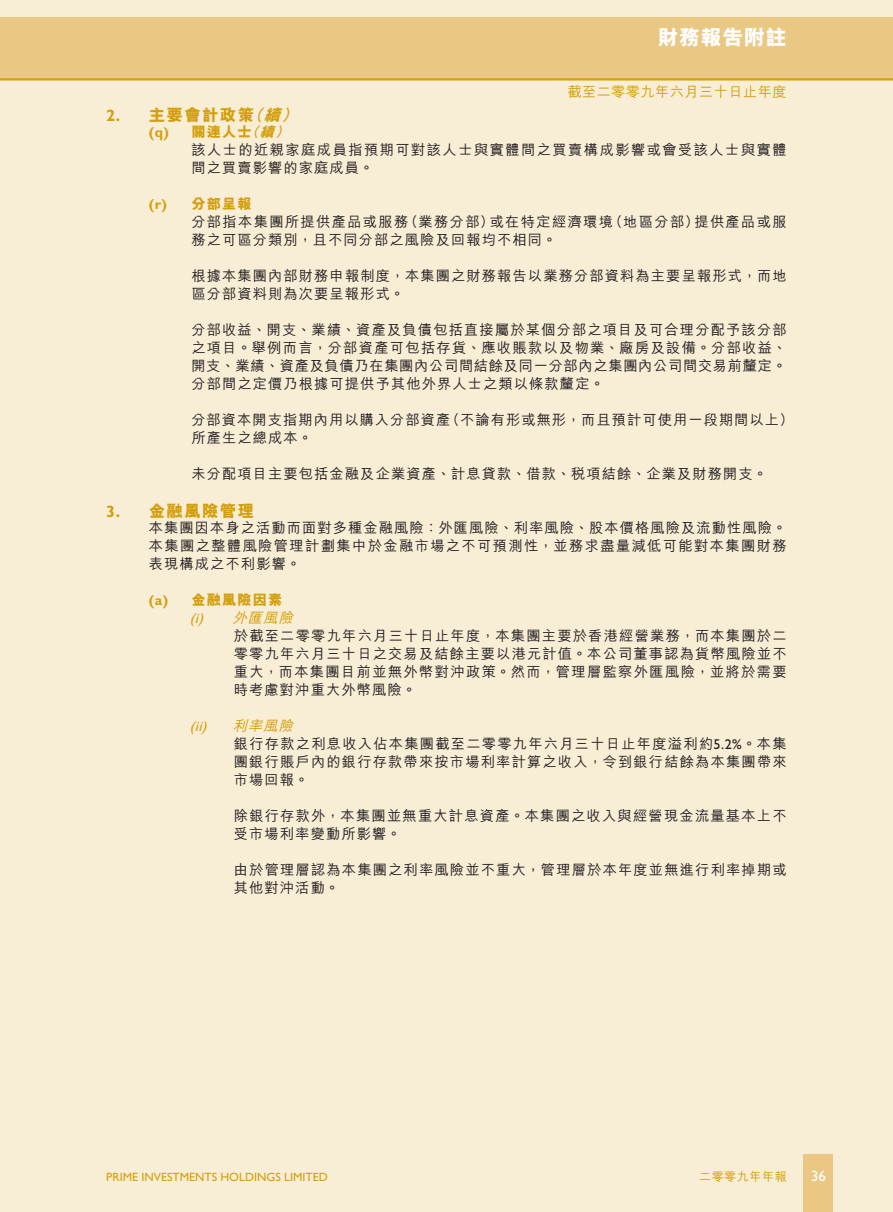
<style>
.page{position:relative;width:893px;height:1212px;background:#f8edd5}
.page>*{position:absolute;margin:0;border:0;box-sizing:border-box;transform-origin:0 0}
.t1{font:21px "M Hei HK Xbold B5 pc H";letter-spacing:.03em;color:#fff}
.t2{font:16.5px "M Hei HK Xbold B5 pc H";letter-spacing:.08em;color:#d49f0c}
.t3{font:15px "Gill Sans Std";color:#fff}
.t4{font:14.25px/18px "M Hei HK Medium B5 pc H";letter-spacing:.085em;color:#231f20}
.t5{font:14.25px "M Hei HK Xbold B5 pc H";letter-spacing:.08em;color:#d49f0c}
.t6{font:14.25px "M Hei HK Medium B5 pc H";letter-spacing:.03em;color:#d49f0c}
.t7{font:italic 14.25px "Gill Sans Std";color:#d49f0c}
.t8{font:12px "Gill Sans Std";color:#d49f0c}
.t9{font:12px "M Hei HK Medium B5 pc H";letter-spacing:.05em;color:#d49f0c}
.s1{font-family:"Gill Sans Std";font-weight:700}
.s2{font-style:italic}
.s3{font-family:"Gill Sans Std";font-style:italic;color:#d49f0c}
.s4{font-style:italic;color:#d49f0c}
.s5{font-family:"Gill Sans Std"}
</style>
<div class="page">
<div style="left:0;top:18px;width:893px;height:62px;background:#eac884"></div>
<div style="left:803px;top:1154px;width:30px;height:58px;background:#eac884"></div>
<hr style="left:0;top:78px;width:893px;height:2px;background:#d49f0c">
<h1 class="t1" style="left:657px;top:29px;width:131px">財務報告附註</h1>
<p class="t6" style="left:567px;top:86px;width:221px">截至二零零九年六月三十日止年度</p>
<p class="t2" style="left:106px;top:109px;width:197px"><span class="s1">2.</span> 主要會計政策<span class="s2">（續）</span></p>
<p class="t5" style="left:149px;top:126px;width:145px"><span class="s1">(q)</span> 關連人士<span class="s2">（續）</span></p>
<p class="t4" style="left:191px;top:143px;width:597px">該人士的近親家庭成員指預期可對該人士與實體間之買賣構成影響或會受該人士與實體間之買賣影響的家庭成員。</p>
<p class="t5" style="left:149px;top:198px;width:104px"><span class="s1">(r)</span> 分部呈報</p>
<p class="t4" style="left:191px;top:215px;width:597px">分部指本集團所提供產品或服務（業務分部）或在特定經濟環境（地區分部）提供產品或服務之可區分類別，且不同分部之風險及回報均不相同。</p>
<p class="t4" style="left:191px;top:269px;width:597px">根據本集團內部財務申報制度，本集團之財務報告以業務分部資料為主要呈報形式，而地區分部資料則為次要呈報形式。</p>
<p class="t4" style="left:191px;top:323px;width:597px;text-align:justify">分部收益、開支、業績、資產及負債包括直接屬於某個分部之項目及可合理分配予該分部之項目。舉例而言，分部資產可包括存貨、應收賬款以及物業、廠房及設備。分部收益、開支、業績、資產及負債乃在集團內公司間結餘及同一分部內之集團內公司間交易前釐定。分部間之定價乃根據可提供予其他外界人士之類以條款釐定。</p>
<p class="t4" style="left:191px;top:413px;width:604px">分部資本開支指期內用以購入分部資產（不論有形或無形，而且預計可使用一段期間以上）所產生之總成本。</p>
<p class="t4" style="left:191px;top:467px;width:578px">未分配項目主要包括金融及企業資產、計息貸款、借款、稅項結餘、企業及財務開支。</p>
<p class="t2" style="left:106px;top:505px;width:149px"><span class="s1">3.</span> 金融風險管理</p>
<p class="t4" style="left:149px;top:521px;width:639px;text-align:justify">本集團因本身之活動而面對多種金融風險：外匯風險、利率風險、股本價格風險及流動性風險。本集團之整體風險管理計劃集中於金融市場之不可預測性，並務求盡量減低可能對本集團財務表現構成之不利影響。</p>
<p class="t5" style="left:149px;top:594px;width:135px"><span class="s1">(a)</span> 金融風險因素</p>
<p class="t4" style="left:234px;top:611px;width:554px;text-indent:-44px"><span class="s3">(i)</span> <span class="s4">外匯風險<br></span>於截至二零零九年六月三十日止年度，本集團主要於香港經營業務，而本集團於二零零九年六月三十日之交易及結餘主要以港元計值。本公司董事認為貨幣風險並不重大，而本集團目前並無外幣對沖政策。然而，管理層監察外匯風險，並將於需要時考慮對沖重大外幣風險。</p>
<p class="t7" style="left:190px;top:721px;width:22px">(ii)</p>
<p class="t4" style="left:232px;top:719px;width:556px"><span class="s4">利率風險<br></span>銀行存款之利息收入佔本集團截至二零零九年六月三十日止年度溢利約<span class="s5">5.2%</span>。本集團銀行賬戶內的銀行存款帶來按市場利率計算之收入，令到銀行結餘為本集團帶來市場回報。</p>
<p class="t4" style="left:234px;top:809px;width:554px">除銀行存款外，本集團並無重大計息資產。本集團之收入與經營現金流量基本上不受市場利率變動所影響。</p>
<p class="t4" style="left:234px;top:863px;width:554px">由於管理層認為本集團之利率風險並不重大，管理層於本年度並無進行利率掉期或其他對沖活動。</p>
<p class="t8" style="left:106px;top:1172px;width:223px">PRIME INVESTMENTS HOLDINGS LIMITED</p>
<p class="t9" style="left:699px;top:1172px;width:89px">二零零九年年報</p>
<p class="t3" style="left:811px;top:1170px;width:16px">36</p>
</div>
